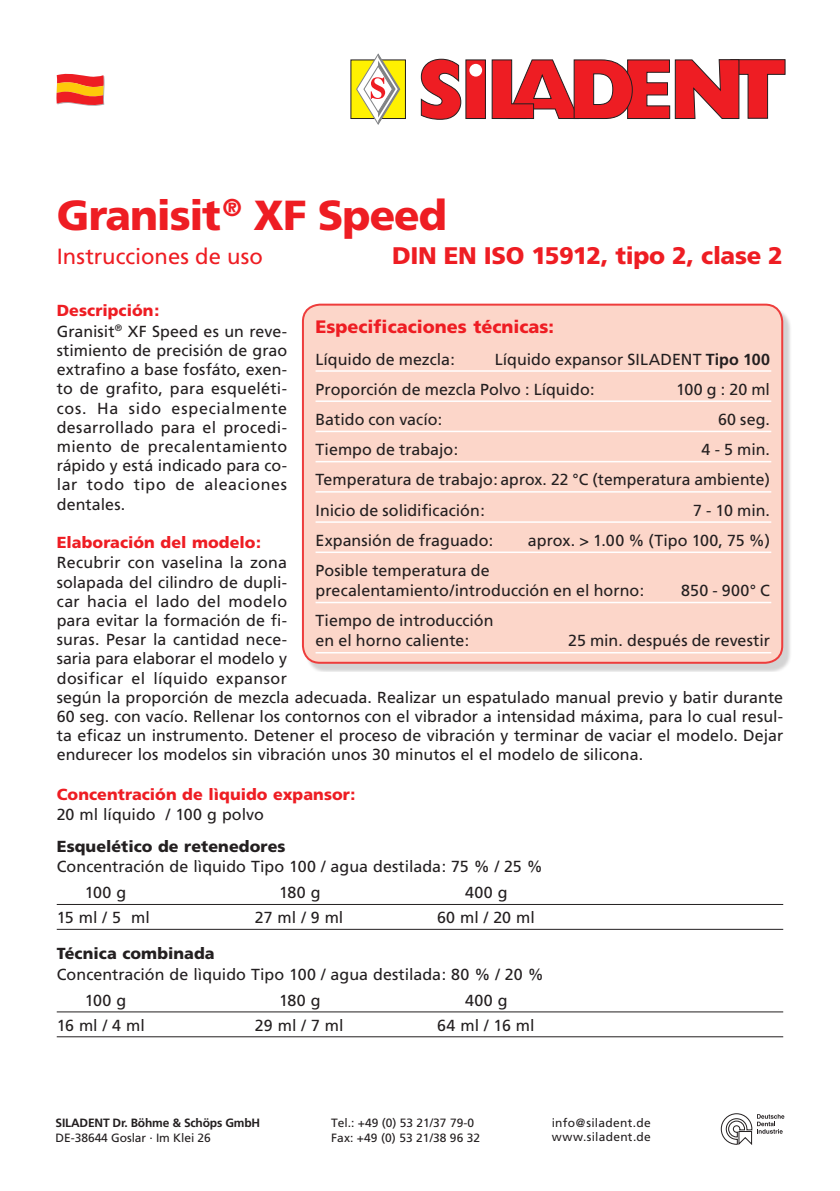
<style>
.page{position:relative;width:840px;height:1191px;background:#fff}
.page>*{position:absolute;margin:0;border:0;box-sizing:border-box;transform-origin:0 0}
.t1{font:900 42px "Frutiger";letter-spacing:-.025em;color:#ee1d23}
.t2{font:900 24px "Frutiger";letter-spacing:-.015em;color:#ee1d23}
.t3{font:22px "Frutiger";color:#ee1d23}
.t4{font:900 18px "Frutiger";color:#ee1d23}
.t5{font:16px/19.4px "Frutiger";letter-spacing:.005em;color:#231f20}
.t6{font:900 16px "Frutiger";letter-spacing:.005em;color:#ee1d23}
.t7{font:900 16px "Frutiger";letter-spacing:.005em;color:#231f20}
.t8{font:12px/14.4px "Frutiger";letter-spacing:.005em;color:#231f20}
.t9{font:700 12px "Frutiger";letter-spacing:-.015em;color:#231f20}
.s1{font-weight:900;color:#ee1d23}
.s2{font-weight:700}
</style>
<div class="page">
<svg style="left:720px;top:1113px;width:63px;height:32px"></svg>
<svg style="left:420px;top:59px;width:41px;height:61px"></svg>
<div style="left:465px;top:60px;width:20px;height:58px;background:#ee1d23"></div>
<svg style="left:491px;top:59px;width:294px;height:60px"></svg>
<div style="left:469px;top:64px;width:13px;height:13px;background:#fff;border-radius:50%"></div>
<div style="left:351px;top:60px;width:54px;height:58px;background:#fff101"></div>
<svg style="left:355px;top:53px;width:45px;height:72px"></svg>
<svg style="left:56px;top:73px;width:49px;height:33px;background:#f17342"></svg>
<div style="left:305px;top:307px;width:486px;height:365px;background:#231f20;opacity:.2"></div>
<div style="left:303px;top:305px;width:478px;height:358px;background:#fcd6c9;border-radius:17px"></div>
<div style="left:302px;top:304px;width:480px;height:360px;border:2px solid #ee3d3c;border-radius:17px"></div>
<hr style="left:57px;top:904px;width:725px;height:1px;background:#231f20">
<hr style="left:57px;top:928px;width:725px;height:1px;background:#231f20">
<hr style="left:57px;top:1011px;width:725px;height:1px;background:#231f20">
<hr style="left:57px;top:1036px;width:725px;height:1px;background:#231f20">
<hr style="left:315px;top:370px;width:455px;height:2px;background:#fff">
<hr style="left:315px;top:400px;width:455px;height:2px;background:#fff">
<hr style="left:315px;top:431px;width:455px;height:1px;background:#fff">
<hr style="left:315px;top:461px;width:455px;height:1px;background:#fff">
<hr style="left:315px;top:491px;width:455px;height:1px;background:#fff">
<hr style="left:315px;top:521px;width:455px;height:2px;background:#fff">
<hr style="left:315px;top:551px;width:455px;height:2px;background:#fff">
<hr style="left:315px;top:602px;width:455px;height:1px;background:#fff">
<hr style="left:315px;top:652px;width:455px;height:1px;background:#fff">
<h1 class="t1" style="left:57px;top:190px;width:391px">Granisit<sup>®</sup> xf Speed</h1>
<h3 class="t3" style="left:57px;top:243px;width:207px">Instrucciones de uso</h3>
<h2 class="t2" style="left:392px;top:241px;width:392px">DIN EN ISO 15912, tipo 2, clase 2</h2>
<p class="t5" style="left:57px;top:301px;width:232px"><span class="s1">Descripción:<br></span>Granisit<sup>®</sup> XF Speed es un reve&shy;stimiento de precisión de grao extrafino a base fosfáto, exen&shy;to de grafito, para esqueléti&shy;cos. Ha sido especialmente desarrollado para el procedi&shy;miento de precalentamiento rápido y está indicado para co&shy;lar todo tipo de aleaciones dentales.</p>
<p class="t6" style="left:57px;top:532px;width:206px">Elaboración del modelo:</p>
<p class="t5" style="left:57px;top:553px;width:727px">Recubrir con vaselina la zona<br>solapada del cilindro de dupli-<br>car hacia el lado del modelo<br>para evitar la formación de fi-<br>suras. Pesar la cantidad nece-<br>saria para elaborar el modelo y<br>dosificar el líquido expansor<br>según la proporción de mezcla adecuada. Realizar un espatulado manual previo y batir durante 60 seg. con vacío. Rellenar los contornos con el vibrador a intensidad máxima, para lo cual resul&shy;ta eficaz un instrumento. Detener el proceso de vibración y terminar de vaciar el modelo. Dejar endurecer los modelos sin vibración unos 30 minutos el el modelo de silicona.</p>
<p class="t6" style="left:57px;top:784px;width:300px">Concentración de lìquido expansor:</p>
<p class="t5" style="left:57px;top:805px;width:208px">20 ml líquido / 100 g polvo</p>
<p class="t7" style="left:57px;top:836px;width:230px">Esquelético de retenedores</p>
<p class="t5" style="left:85px;top:853px;width:459px;line-height:26px;text-indent:-28px">Concentración de lìquido Tipo 100 / agua destilada: 75 % / 25 %<br>100 g</p>
<p class="t4" style="left:315px;top:316px;width:240px">Especificaciones técnicas:</p>
<p class="t5" style="left:315px;top:349px;width:141px">Líquido de mezcla:</p>
<p class="t5" style="left:315px;top:344px;width:455px;line-height:30.2px;text-indent:179px">Líquido expansor SILADENT <span class="s2">Tipo 100<br></span>Proporción de mezcla Polvo : Líquido:</p>
<p class="t5" style="left:675px;top:379px;width:95px">100 g : 20 ml</p>
<p class="t5" style="left:315px;top:410px;width:128px">Batido con vacío:</p>
<p class="t5" style="left:717px;top:410px;width:53px">60 seg.</p>
<p class="t5" style="left:315px;top:440px;width:144px">Tiempo de trabajo:</p>
<p class="t5" style="left:315px;top:434px;width:455px;line-height:30.2px;text-align:justify;text-indent:386px">4 - 5 min.<br>Temperatura de trabajo: aprox. 22 °C (temperatura ambiente)<br>Inicio de solidificación:</p>
<p class="t5" style="left:692px;top:500px;width:78px">7 - 10 min.</p>
<p class="t5" style="left:315px;top:530px;width:179px">Expansión de fraguado:</p>
<p class="t5" style="left:527px;top:530px;width:243px">aprox. &gt; 1.00 % (Tipo 100, 75 %)</p>
<p class="t5" style="left:315px;top:560px;width:330px;line-height:20px">Posible temperatura de precalentamiento/introducción en el horno:</p>
<p class="t5" style="left:681px;top:581px;width:90px">850 - 900° C</p>
<p class="t5" style="left:315px;top:611px;width:179px;line-height:20px">Tiempo de introducción en el horno caliente:</p>
<p class="t5" style="left:568px;top:631px;width:203px">25 min. después de revestir</p>
<p class="t5" style="left:279px;top:883px;width:43px">180 g</p>
<p class="t5" style="left:465px;top:883px;width:44px">400 g</p>
<p class="t5" style="left:57px;top:908px;width:94px">15 ml / 5 ml</p>
<p class="t5" style="left:255px;top:908px;width:90px">27 ml / 9 ml</p>
<p class="t5" style="left:437px;top:908px;width:99px">60 ml / 20 ml</p>
<p class="t7" style="left:57px;top:944px;width:159px">Técnica combinada</p>
<p class="t5" style="left:85px;top:961px;width:460px;line-height:26px;text-indent:-28px">Concentración de lìquido Tipo 100 / agua destilada: 80 % / 20 %<br>100 g</p>
<p class="t5" style="left:279px;top:990px;width:43px">180 g</p>
<p class="t5" style="left:465px;top:990px;width:44px">400 g</p>
<p class="t5" style="left:57px;top:1015px;width:89px">16 ml / 4 ml</p>
<p class="t5" style="left:255px;top:1015px;width:90px">29 ml / 7 ml</p>
<p class="t5" style="left:437px;top:1015px;width:99px">64 ml / 16 ml</p>
<p class="t9" style="left:56px;top:1116px;width:206px">SILADENT Dr. Böhme &amp; Schöps GmbH</p>
<p class="t8" style="left:56px;top:1130px;width:157px">DE-38644 Goslar . Im Klei 26</p>
<p class="t8" style="left:331px;top:1115px;width:150px">Tel.: +49 (0) 53 21/37 79-0<br>Fax: +49 (0) 53 21/38 96 32</p>
<p class="t8" style="left:551px;top:1115px;width:101px">info@siladent.de www.siladent.de</p>
</div>
